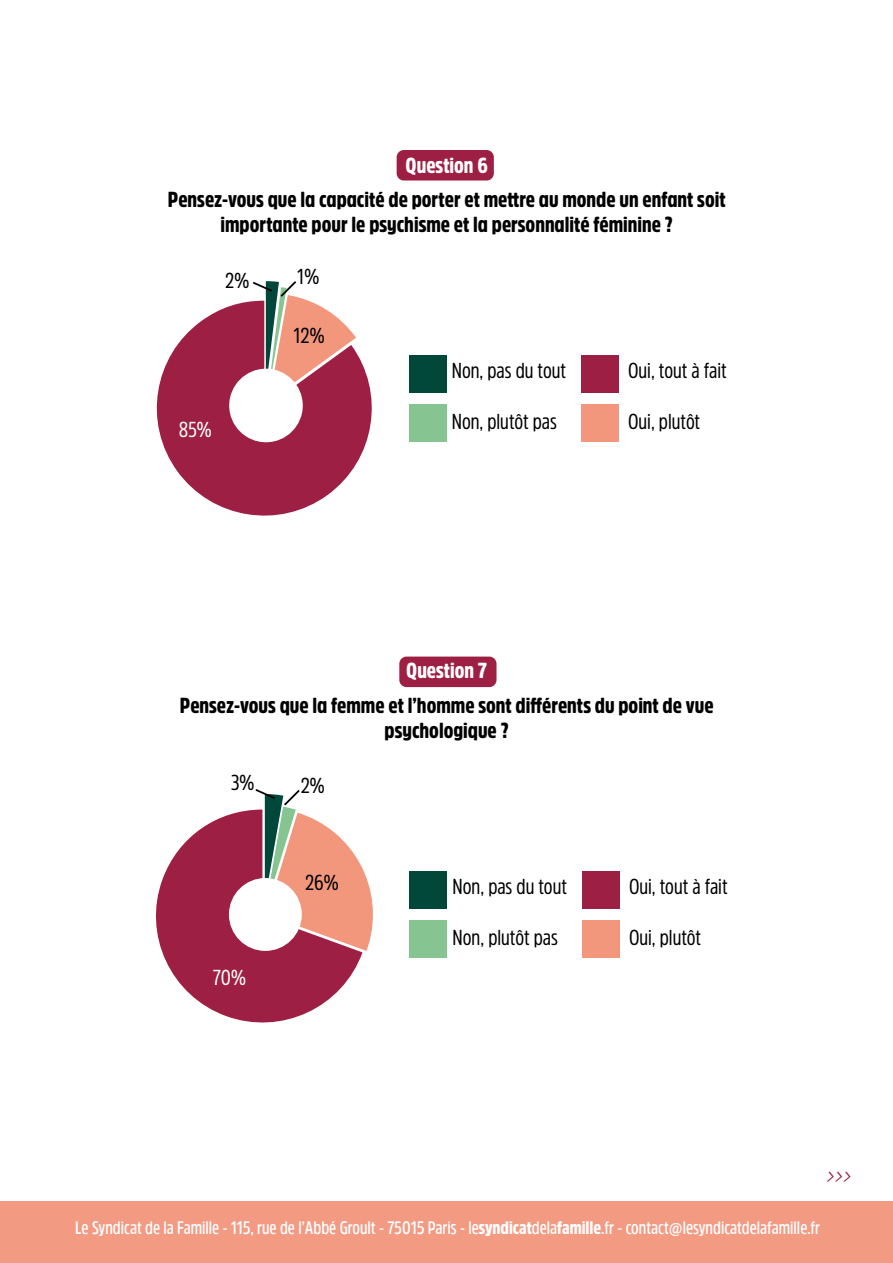
<style>
.page{position:relative;width:893px;height:1263px;background:#fff}
.page>*{position:absolute;margin:0;border:0;box-sizing:border-box;transform-origin:0 0}
.t1{font:900 21.6px/25.2px "Amsi Pro Cond";color:#000;text-align:center}
.t2{font:21.6px "Amsi Pro Cond";color:#000}
.t3{font:900 21.6px "Amsi Pro Cond";color:#fff}
.t4{font:21.6px "Amsi Pro Cond";color:#fff}
.t5{font:600 18px "Amsi Pro Cond";color:#fff}
.t6{font:italic 18px "Amsi Pro Cond";color:#9d1f43}
.s1{font-weight:900}
</style>
<div class="page">
<div style="left:0;top:1201px;width:893px;height:62px;background:#f39a83"></div>
<div style="left:397px;top:150px;width:97px;height:31px;background:#9d1f43;border-radius:7px"></div>
<div style="left:409px;top:404px;width:37px;height:38px;background:#86c591"></div>
<div style="left:409px;top:355px;width:37px;height:38px;background:#01483a"></div>
<div style="left:581px;top:404px;width:38px;height:38px;background:#f3977c"></div>
<div style="left:581px;top:355px;width:38px;height:38px;background:#9d1f43"></div>
<svg style="left:156px;top:301px;width:216px;height:215px;fill:#9d1f43"></svg>
<div style="left:229px;top:369px;width:74px;height:73px;background:#fff;border-radius:50%"></div>
<svg style="left:251px;top:281px;width:105px;height:120px"></svg>
<div style="left:399px;top:657px;width:97px;height:30px;background:#9d1f43;border-radius:7px"></div>
<div style="left:409px;top:920px;width:38px;height:38px;background:#86c591"></div>
<div style="left:409px;top:871px;width:38px;height:38px;background:#01483a"></div>
<div style="left:582px;top:920px;width:38px;height:38px;background:#f3977c"></div>
<div style="left:582px;top:871px;width:38px;height:38px;background:#9d1f43"></div>
<svg style="left:155px;top:810px;width:207px;height:213px;fill:#9d1f43"></svg>
<div style="left:229px;top:878px;width:73px;height:73px;background:#fff;border-radius:50%"></div>
<svg style="left:253px;top:789px;width:120px;height:162px"></svg>
<p class="t3" style="left:406px;top:151px;width:84px">Question 6</p>
<p class="t1" style="left:168px;top:186px;width:559px">Pensez-vous que la capacité de porter et mettre au monde un enfant soit importante pour le psychisme et la personnalité féminine ?</p>
<p class="t2" style="left:225px;top:265px;width:25px">2%</p>
<p class="t2" style="left:297px;top:262px;width:23px">1%</p>
<p class="t2" style="left:293px;top:321px;width:33px">12%</p>
<p class="t4" style="left:179px;top:415px;width:35px">85%</p>
<p class="t2" style="left:452px;top:355px;width:116px">Non, pas du tout</p>
<p class="t2" style="left:452px;top:407px;width:107px">Non, plutôt pas</p>
<p class="t2" style="left:628px;top:355px;width:100px">Oui, tout à fait</p>
<p class="t2" style="left:628px;top:407px;width:74px">Oui, plutôt</p>
<p class="t3" style="left:406px;top:656px;width:83px">Question 7</p>
<p class="t1" style="left:180px;top:692px;width:535px">Pensez-vous que la femme et l’homme sont différents du point de vue psychologique ?</p>
<p class="t2" style="left:231px;top:767px;width:25px">3%</p>
<p class="t4" style="left:225px;top:959px;width:34px">76%</p>
<p class="t4" style="left:213px;top:963px;width:35px">70%</p>
<p class="t2" style="left:301px;top:770px;width:25px">2%</p>
<p class="t2" style="left:305px;top:867px;width:35px">26%</p>
<p class="t2" style="left:453px;top:871px;width:116px">Non, pas du tout</p>
<p class="t2" style="left:453px;top:923px;width:107px">Non, plutôt pas</p>
<p class="t2" style="left:629px;top:871px;width:100px">Oui, tout à fait</p>
<p class="t2" style="left:629px;top:923px;width:74px">Oui, plutôt</p>
<p class="t6" style="left:826px;top:1164px;width:27px">&gt;&gt;&gt;</p>
<p class="t5" style="left:75px;top:1215px;width:746px">Le Syndicat de la Famille - 115, rue de l’Abbé Groult - 75015 Paris - le<span class="s1">syndicat</span>dela<span class="s1">famille</span>.fr - contact@lesyndicatdelafamille.fr</p>
</div>
